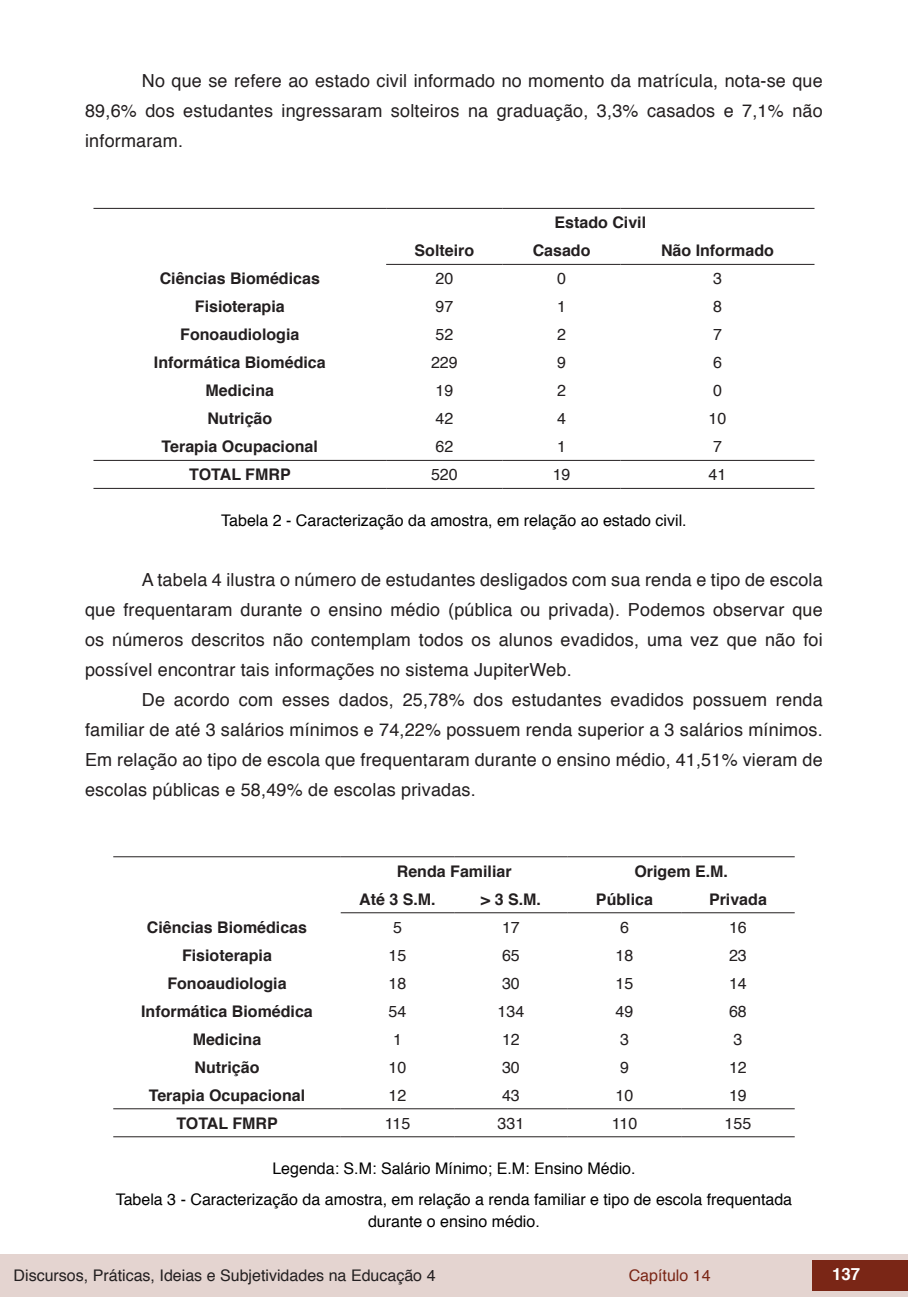
<style>
.page{position:relative;width:908px;height:1304px;background:#fff}
.page>*{position:absolute;margin:0;border:0;box-sizing:border-box;transform-origin:0 0}
.txt{font:18px/30px "Helvetica";letter-spacing:.01em;color:#231f20;text-align:justify}
.t1{font:700 16.8px "Helvetica";color:#fff}
.tab_txt_centro{font:700 16px "Helvetica";color:#231f20}
.info_tab_graf_imag{font:16px/22px "Helvetica";color:#000;text-align:center}
.tab_txt_centro-2{font:16px "Helvetica";color:#231f20}
.t2{font:16px "Helvetica";color:#7a2616}
</style>
<div class="page">
<div style="left:0;top:1254px;width:906px;height:43px;background:#e4d4d0"></div>
<div style="left:812px;top:1261px;width:95px;height:30px;background:#7a2616"></div>
<hr style="left:93px;top:208px;width:293px;height:1px;background:#231f20">
<hr style="left:386px;top:208px;width:116px;height:1px;background:#231f20">
<hr style="left:502px;top:208px;width:118px;height:1px;background:#231f20">
<hr style="left:620px;top:208px;width:194px;height:1px;background:#231f20">
<hr style="left:386px;top:264px;width:116px;height:1px;background:#231f20">
<hr style="left:502px;top:264px;width:118px;height:1px;background:#231f20">
<hr style="left:620px;top:264px;width:194px;height:1px;background:#231f20">
<hr style="left:93px;top:460px;width:293px;height:1px;background:#231f20">
<hr style="left:386px;top:460px;width:116px;height:1px;background:#231f20">
<hr style="left:502px;top:460px;width:118px;height:1px;background:#231f20">
<hr style="left:620px;top:460px;width:194px;height:1px;background:#231f20">
<hr style="left:93px;top:488px;width:293px;height:1px;background:#231f20">
<hr style="left:386px;top:488px;width:116px;height:1px;background:#231f20">
<hr style="left:502px;top:488px;width:118px;height:1px;background:#231f20">
<hr style="left:620px;top:488px;width:194px;height:1px;background:#231f20">
<hr style="left:113px;top:856px;width:227px;height:1px;background:#231f20">
<hr style="left:113px;top:1108px;width:227px;height:1px;background:#231f20">
<hr style="left:340px;top:1108px;width:114px;height:1px;background:#231f20">
<hr style="left:454px;top:1108px;width:113px;height:1px;background:#231f20">
<hr style="left:567px;top:1108px;width:114px;height:1px;background:#231f20">
<hr style="left:681px;top:1108px;width:113px;height:1px;background:#231f20">
<hr style="left:113px;top:1136px;width:227px;height:1px;background:#231f20">
<hr style="left:340px;top:1136px;width:114px;height:1px;background:#231f20">
<hr style="left:454px;top:1136px;width:113px;height:1px;background:#231f20">
<hr style="left:567px;top:1136px;width:114px;height:1px;background:#231f20">
<hr style="left:681px;top:1136px;width:113px;height:1px;background:#231f20">
<hr style="left:340px;top:856px;width:114px;height:1px;background:#231f20">
<hr style="left:454px;top:856px;width:113px;height:1px;background:#231f20">
<hr style="left:567px;top:856px;width:114px;height:1px;background:#231f20">
<hr style="left:681px;top:856px;width:113px;height:1px;background:#231f20">
<hr style="left:340px;top:912px;width:114px;height:1px;background:#231f20">
<hr style="left:454px;top:912px;width:113px;height:1px;background:#231f20">
<hr style="left:567px;top:912px;width:114px;height:1px;background:#231f20">
<hr style="left:681px;top:912px;width:113px;height:1px;background:#231f20">
<p class="txt" style="left:85px;top:66px;width:738px;text-indent:57px">No que se refere ao estado civil informado no momento da matrícula, nota-se que 89,6% dos estudantes ingressaram solteiros na graduação, 3,3% casados e 7,1% não informaram.</p>
<p class="tab_txt_centro" style="left:554px;top:210px;width:93px">Estado Civil</p>
<p class="tab_txt_centro" style="left:414px;top:238px;width:61px">Solteiro</p>
<p class="tab_txt_centro" style="left:532px;top:238px;width:59px">Casado</p>
<p class="tab_txt_centro" style="left:660px;top:238px;width:114px">Não Informado</p>
<p class="tab_txt_centro" style="left:160px;top:266px;width:162px">Ciências Biomédicas</p>
<p class="tab_txt_centro-2" style="left:435px;top:266px;width:19px">20</p>
<p class="tab_txt_centro-2" style="left:557px;top:266px;width:10px">0</p>
<p class="tab_txt_centro-2" style="left:712px;top:266px;width:10px">3</p>
<p class="tab_txt_centro" style="left:195px;top:294px;width:91px">Fisioterapia</p>
<p class="tab_txt_centro-2" style="left:435px;top:294px;width:19px">97</p>
<p class="tab_txt_centro-2" style="left:557px;top:294px;width:10px">1</p>
<p class="tab_txt_centro-2" style="left:712px;top:294px;width:10px">8</p>
<p class="tab_txt_centro" style="left:180px;top:322px;width:121px">Fonoaudiologia</p>
<p class="tab_txt_centro-2" style="left:435px;top:322px;width:19px">52</p>
<p class="tab_txt_centro-2" style="left:557px;top:322px;width:10px">2</p>
<p class="tab_txt_centro-2" style="left:712px;top:322px;width:10px">7</p>
<p class="tab_txt_centro" style="left:154px;top:350px;width:173px">Informática Biomédica</p>
<p class="tab_txt_centro-2" style="left:431px;top:350px;width:28px">229</p>
<p class="tab_txt_centro-2" style="left:557px;top:350px;width:10px">9</p>
<p class="tab_txt_centro-2" style="left:712px;top:350px;width:10px">6</p>
<p class="tab_txt_centro" style="left:205px;top:378px;width:70px">Medicina</p>
<p class="tab_txt_centro-2" style="left:435px;top:378px;width:19px">19</p>
<p class="tab_txt_centro-2" style="left:557px;top:378px;width:10px">2</p>
<p class="tab_txt_centro-2" style="left:712px;top:378px;width:10px">0</p>
<p class="tab_txt_centro" style="left:207px;top:406px;width:66px">Nutrição</p>
<p class="tab_txt_centro-2" style="left:435px;top:406px;width:19px">42</p>
<p class="tab_txt_centro-2" style="left:557px;top:406px;width:10px">4</p>
<p class="tab_txt_centro-2" style="left:708px;top:406px;width:19px">10</p>
<p class="tab_txt_centro" style="left:161px;top:434px;width:158px">Terapia Ocupacional</p>
<p class="tab_txt_centro-2" style="left:435px;top:434px;width:19px">62</p>
<p class="tab_txt_centro-2" style="left:557px;top:434px;width:10px">1</p>
<p class="tab_txt_centro-2" style="left:712px;top:434px;width:10px">7</p>
<p class="tab_txt_centro" style="left:189px;top:462px;width:103px">TOTAL FMRP</p>
<p class="tab_txt_centro-2" style="left:431px;top:462px;width:28px">520</p>
<p class="tab_txt_centro-2" style="left:552px;top:462px;width:19px">19</p>
<p class="tab_txt_centro-2" style="left:708px;top:462px;width:19px">41</p>
<p class="info_tab_graf_imag" style="left:221px;top:509px;width:467px">Tabela 2 - Caracterização da amostra, em relação ao estado civil.</p>
<p class="txt" style="left:85px;top:565px;width:738px;text-indent:57px">A tabela 4 ilustra o número de estudantes desligados com sua renda e tipo de escola que frequentaram durante o ensino médio (pública ou privada). Podemos observar que os números descritos não contemplam todos os alunos evadidos, uma vez que não foi possível encontrar tais informações no sistema JupiterWeb.</p>
<p class="txt" style="left:85px;top:685px;width:738px;text-indent:57px">De acordo com esses dados, 25,78% dos estudantes evadidos possuem renda familiar de até 3 salários mínimos e 74,22% possuem renda superior a 3 salários mínimos.<br>Em relação ao tipo de escola que frequentaram durante o ensino médio, 41,51% vieram de escolas públicas e 58,49% de escolas privadas.</p>
<p class="tab_txt_centro" style="left:396px;top:858px;width:116px">Renda Familiar</p>
<p class="tab_txt_centro" style="left:634px;top:858px;width:95px">Origem E.M.</p>
<p class="tab_txt_centro" style="left:359px;top:886px;width:78px">Até 3 S.M.</p>
<p class="tab_txt_centro" style="left:480px;top:886px;width:62px">&gt; 3 S.M.</p>
<p class="tab_txt_centro" style="left:595px;top:886px;width:58px">Pública</p>
<p class="tab_txt_centro" style="left:708px;top:886px;width:59px">Privada</p>
<p class="tab_txt_centro" style="left:147px;top:914px;width:162px">Ciências Biomédicas</p>
<p class="tab_txt_centro-2" style="left:393px;top:915px;width:10px">5</p>
<p class="tab_txt_centro-2" style="left:502px;top:915px;width:19px">17</p>
<p class="tab_txt_centro-2" style="left:619px;top:915px;width:10px">6</p>
<p class="tab_txt_centro-2" style="left:728px;top:915px;width:19px">16</p>
<p class="tab_txt_centro" style="left:182px;top:942px;width:91px">Fisioterapia</p>
<p class="tab_txt_centro-2" style="left:388px;top:943px;width:19px">15</p>
<p class="tab_txt_centro-2" style="left:502px;top:943px;width:19px">65</p>
<p class="tab_txt_centro-2" style="left:615px;top:943px;width:19px">18</p>
<p class="tab_txt_centro-2" style="left:728px;top:943px;width:19px">23</p>
<p class="tab_txt_centro" style="left:167px;top:970px;width:121px">Fonoaudiologia</p>
<p class="tab_txt_centro-2" style="left:388px;top:971px;width:19px">18</p>
<p class="tab_txt_centro-2" style="left:502px;top:971px;width:19px">30</p>
<p class="tab_txt_centro-2" style="left:615px;top:971px;width:19px">15</p>
<p class="tab_txt_centro-2" style="left:728px;top:971px;width:19px">14</p>
<p class="tab_txt_centro" style="left:141px;top:998px;width:173px">Informática Biomédica</p>
<p class="tab_txt_centro-2" style="left:388px;top:999px;width:19px">54</p>
<p class="tab_txt_centro-2" style="left:497px;top:999px;width:28px">134</p>
<p class="tab_txt_centro-2" style="left:615px;top:999px;width:19px">49</p>
<p class="tab_txt_centro-2" style="left:728px;top:999px;width:19px">68</p>
<p class="tab_txt_centro" style="left:193px;top:1026px;width:70px">Medicina</p>
<p class="tab_txt_centro-2" style="left:393px;top:1027px;width:10px">1</p>
<p class="tab_txt_centro-2" style="left:502px;top:1027px;width:19px">12</p>
<p class="tab_txt_centro-2" style="left:619px;top:1027px;width:10px">3</p>
<p class="tab_txt_centro-2" style="left:733px;top:1027px;width:10px">3</p>
<p class="tab_txt_centro" style="left:194px;top:1054px;width:66px">Nutrição</p>
<p class="tab_txt_centro-2" style="left:388px;top:1055px;width:19px">10</p>
<p class="tab_txt_centro-2" style="left:502px;top:1055px;width:19px">30</p>
<p class="tab_txt_centro-2" style="left:619px;top:1055px;width:10px">9</p>
<p class="tab_txt_centro-2" style="left:728px;top:1055px;width:19px">12</p>
<p class="tab_txt_centro" style="left:149px;top:1082px;width:158px">Terapia Ocupacional</p>
<p class="tab_txt_centro-2" style="left:388px;top:1083px;width:19px">12</p>
<p class="tab_txt_centro-2" style="left:502px;top:1083px;width:19px">43</p>
<p class="tab_txt_centro-2" style="left:615px;top:1083px;width:19px">10</p>
<p class="tab_txt_centro-2" style="left:728px;top:1083px;width:19px">19</p>
<p class="tab_txt_centro" style="left:176px;top:1110px;width:103px">TOTAL FMRP</p>
<p class="tab_txt_centro-2" style="left:384px;top:1111px;width:27px">115</p>
<p class="tab_txt_centro-2" style="left:497px;top:1111px;width:28px">331</p>
<p class="tab_txt_centro-2" style="left:611px;top:1111px;width:27px">110</p>
<p class="tab_txt_centro-2" style="left:724px;top:1111px;width:28px">155</p>
<p class="info_tab_graf_imag" style="left:272px;top:1158px;width:364px">Legenda: S.M: Salário Mínimo; E.M: Ensino Médio.</p>
<p class="info_tab_graf_imag" style="left:116px;top:1188px;width:677px">Tabela 3 - Caracterização da amostra, em relação a renda familiar e tipo de escola frequentada durante o ensino médio.</p>
<p class="tab_txt_centro-2" style="left:14px;top:1263px;width:423px">Discursos, Práticas, Ideias e Subjetividades na Educação 4</p>
<p class="t2" style="left:628px;top:1263px;width:83px">Capítulo 14</p>
<p class="t1" style="left:831px;top:1261px;width:30px">137</p>
</div>
